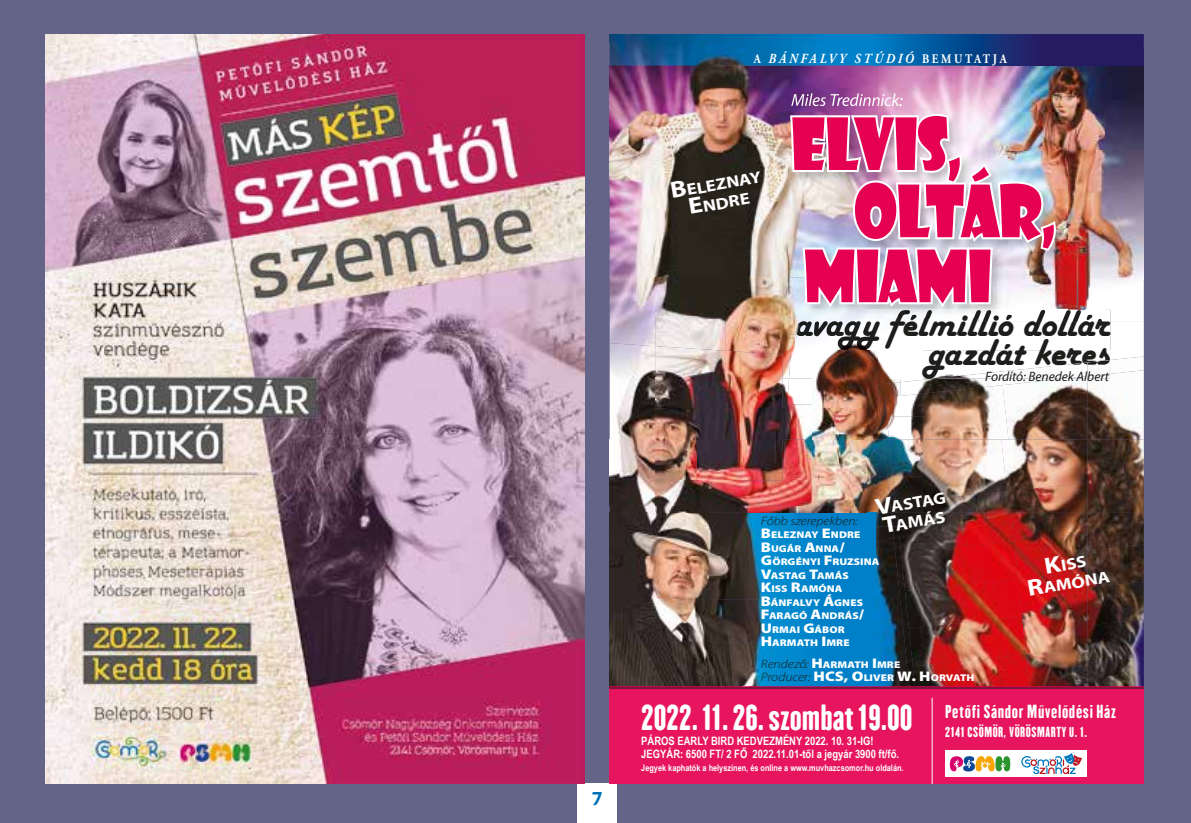
<style>
.page{position:relative;width:1191px;height:823px;background:#fff}
.page>*{position:absolute;margin:0;border:0;box-sizing:border-box;transform-origin:0 0}
.t1{font:70px "Showcard Gothic";letter-spacing:-.015em;color:#e50051;scale:.9 1}
.t2{font:38.8px/28.6px "Harlow Solid";letter-spacing:-.005em;color:#1d1d1b;text-align:right}
.t3{font:32.2px "H.H.Samuel";color:#fff}
.t4{font:22px "Cronos Pro Bold Capt";color:#0071b9}
.t5{font:16.8px "H.H.Samuel";letter-spacing:.04em;color:#fff}
.t6{font:700 16.2px/19px "Myriad Pro";color:#fff;text-align:center;scale:1.16 1}
.t7{font:italic 700 13.8px "Adobe Garamond Pro";letter-spacing:.235em;color:#fff;scale:.87 1}
.t8{font:italic 13.6px "Myriad Pro";letter-spacing:-.005em;color:#1d1d1b}
.t9{font:12.8px "H.H.Samuel";letter-spacing:.04em;color:#fff}
.t10{font:italic 300 12.2px "Myriad Pro";letter-spacing:-.005em;color:#1d1d1b;scale:1.16 1}
.t11{font:700 11.6px/12.8px "Arial Narrow";color:#fff}
.t12{font:900 9.8px/13.6px "Myriad Pro";color:#fff;scale:1.16 1}
.t13{font:700 9px "Arial Narrow";color:#fff}
.s1{font-style:normal;font-size:13px}
.s2{font-size:23.2px}
.s3{font-size:14px}
.s4{font-weight:300;font-style:italic;font-size:12.2px;color:#1d1d1b}
</style>
<div class="page">
<div style="left:0;top:0;width:1191px;height:822px;background:#646489"></div>
<div style="left:577px;top:782px;width:40px;height:40px;background:#fff"></div>
<img style="left:878px;top:65px;width:100px;height:47px">
<img style="left:1110px;top:322px;width:33px;height:34px">
<img style="left:878px;top:93px;width:25px;height:13px">
<div style="left:878px;top:318px;width:232px;height:20px;background:#fff"></div>
<div style="left:923px;top:338px;width:187px;height:22px;background:#fff"></div>
<img style="left:609px;top:34px;width:266px;height:8px">
<img style="left:875px;top:34px;width:268px;height:31px">
<img style="left:878px;top:334px;width:45px;height:16px">
<img style="left:609px;top:65px;width:114px;height:241px">
<img style="left:723px;top:65px;width:155px;height:80px">
<img style="left:723px;top:145px;width:65px;height:132px">
<img style="left:609px;top:306px;width:47px;height:37px">
<img style="left:609px;top:42px;width:266px;height:23px">
<img style="left:875px;top:42px;width:3px;height:23px">
<img style="left:791px;top:93px;width:87px;height:13px">
<img style="left:866px;top:318px;width:12px;height:16px">
<svg style="left:866px;top:334px;width:12px;height:16px"></svg>
<img style="left:878px;top:439px;width:5px;height:37px">
<img style="left:866px;top:476px;width:17px;height:36px">
<img style="left:878px;top:350px;width:22px;height:32px">
<img style="left:900px;top:378px;width:23px;height:1px">
<img style="left:878px;top:409px;width:2px;height:30px">
<div style="left:838px;top:512px;width:38px;height:173px;background:#0080c8"></div>
<img style="left:838px;top:685px;width:38px;height:1px">
<img style="left:876px;top:526px;width:33px;height:160px">
<img style="left:876px;top:512px;width:20px;height:14px">
<img style="left:813px;top:350px;width:65px;height:155px">
<div style="left:900px;top:350px;width:187px;height:28px;background:#fff"></div>
<img style="left:656px;top:277px;width:132px;height:39px">
<img style="left:656px;top:316px;width:69px;height:30px">
<img style="left:725px;top:316px;width:70px;height:35px">
<img style="left:785px;top:439px;width:28px;height:41px">
<img style="left:782px;top:334px;width:13px;height:4px">
<img style="left:789px;top:378px;width:24px;height:26px">
<img style="left:789px;top:404px;width:24px;height:35px">
<img style="left:838px;top:505px;width:28px;height:7px">
<img style="left:795px;top:318px;width:71px;height:16px">
<img style="left:795px;top:334px;width:71px;height:4px">
<img style="left:782px;top:338px;width:31px;height:40px">
<img style="left:813px;top:350px;width:53px;height:28px">
<img style="left:795px;top:338px;width:71px;height:12px">
<img style="left:1110px;top:356px;width:33px;height:14px">
<img style="left:923px;top:378px;width:78px;height:7px">
<img style="left:883px;top:439px;width:10px;height:73px">
<img style="left:878px;top:382px;width:22px;height:27px">
<img style="left:900px;top:379px;width:23px;height:14px">
<img style="left:880px;top:409px;width:6px;height:30px">
<img style="left:892px;top:526px;width:21px;height:159px">
<img style="left:1087px;top:360px;width:23px;height:10px">
<img style="left:936px;top:362px;width:151px;height:16px">
<img style="left:1128px;top:439px;width:15px;height:57px">
<img style="left:1087px;top:439px;width:41px;height:73px">
<img style="left:1126px;top:496px;width:17px;height:16px">
<img style="left:1087px;top:370px;width:56px;height:69px">
<img style="left:1087px;top:662px;width:56px;height:24px">
<img style="left:1087px;top:512px;width:56px;height:32px">
<img style="left:1087px;top:544px;width:56px;height:37px">
<img style="left:1087px;top:581px;width:56px;height:38px">
<img style="left:1087px;top:619px;width:56px;height:43px">
<img style="left:923px;top:439px;width:78px;height:43px">
<img style="left:1001px;top:378px;width:86px;height:104px">
<img style="left:923px;top:482px;width:164px;height:30px">
<img style="left:923px;top:385px;width:85px;height:54px">
<img style="left:889px;top:439px;width:34px;height:37px">
<img style="left:893px;top:476px;width:30px;height:36px">
<img style="left:884px;top:393px;width:39px;height:23px">
<img style="left:886px;top:416px;width:37px;height:23px">
<img style="left:898px;top:512px;width:113px;height:41px">
<img style="left:1011px;top:512px;width:76px;height:29px">
<img style="left:901px;top:541px;width:113px;height:49px">
<img style="left:1014px;top:533px;width:73px;height:45px">
<img style="left:905px;top:578px;width:113px;height:50px">
<img style="left:1018px;top:571px;width:69px;height:45px">
<img style="left:909px;top:616px;width:113px;height:50px">
<img style="left:1022px;top:609px;width:65px;height:45px">
<img style="left:913px;top:654px;width:113px;height:31px">
<img style="left:1026px;top:647px;width:61px;height:38px">
<img style="left:915px;top:685px;width:172px;height:1px">
<img style="left:896px;top:512px;width:27px;height:14px">
<img style="left:1087px;top:373px;width:23px;height:5px">
<img style="left:1066px;top:376px;width:21px;height:2px">
<img style="left:609px;top:343px;width:47px;height:162px">
<img style="left:656px;top:439px;width:129px;height:41px">
<img style="left:656px;top:346px;width:84px;height:93px">
<img style="left:740px;top:351px;width:42px;height:88px">
<img style="left:782px;top:378px;width:7px;height:61px">
<img style="left:782px;top:354px;width:8px;height:24px">
<div style="left:777px;top:512px;width:36px;height:87px;background:#0087cd"></div>
<div style="left:769px;top:599px;width:44px;height:87px;background:#0088cd"></div>
<img style="left:782px;top:505px;width:31px;height:21px">
<div style="left:813px;top:505px;width:25px;height:181px;background:#0080c8"></div>
<svg style="left:780px;top:505px;width:2px;height:7px"></svg>
<img style="left:782px;top:480px;width:56px;height:25px">
<img style="left:609px;top:505px;width:171px;height:51px">
<img style="left:609px;top:555px;width:168px;height:44px">
<img style="left:609px;top:599px;width:165px;height:43px">
<img style="left:609px;top:642px;width:163px;height:43px">
<img style="left:609px;top:685px;width:160px;height:1px">
<img style="left:656px;top:505px;width:124px;height:7px">
<img style="left:656px;top:480px;width:126px;height:25px">
<img style="left:978px;top:48px;width:165px;height:60px">
<img style="left:1062px;top:108px;width:81px;height:43px">
<img style="left:978px;top:108px;width:84px;height:4px">
<img style="left:1067px;top:151px;width:76px;height:128px">
<img style="left:1105px;top:279px;width:38px;height:43px">
<img style="left:1067px;top:279px;width:38px;height:31px">
<img style="left:978px;top:310px;width:132px;height:12px">
<img style="left:1058px;top:112px;width:9px;height:198px">
<img style="left:1058px;top:310px;width:9px;height:8px">
<img style="left:788px;top:112px;width:270px;height:206px">
<div style="left:609px;top:687px;width:534px;height:95px;background:#e6155e"></div>
<hr style="left:931px;top:697px;width:1px;height:85px;background:#fff">
<div style="left:945px;top:750px;width:141px;height:26px;background:#fff"></div>
<svg style="left:949px;top:756px;width:61px;height:15px"></svg>
<svg style="left:1021px;top:753px;width:61px;height:20px"></svg>
<img style="left:45px;top:34px;width:539px;height:748px">
<h3 class="t7" style="left:753px;top:51px;width:292px"><span class="s1">A</span> BÁNFALVY STÚDIÓ <span class="s1">BEMUTATJA</span></h3>
<h3 class="t6" style="left:669px;top:183px;width:80px;rotate:-10deg"><span class="s2">B</span>ELEZNAY<br><span class="s2">E</span>NDRE</h3>
<h1 class="t1" style="left:791px;top:97px;width:192px">ELVIS,</h1>
<h1 class="t1" style="left:854px;top:164px;width:227px">OLTÁR,</h1>
<h1 class="t1" style="left:803px;top:229px;width:211px">MIAMI</h1>
<h2 class="t2" style="left:794px;top:312px;width:317px">avagy félmillió dollár gazdát keres</h2>
<h3 class="t8" style="left:985px;top:368px;width:126px">Fordító: Benedek Albert</h3>
<h3 class="t4" style="left:591px;top:785px;width:13px">7</h3>
<h3 class="t6" style="left:874px;top:499px;width:63px;text-align:left;rotate:-10deg"><span class="s2">V</span>ASTAG<br><span class="s2">T</span>AMÁS</h3>
<p class="t10" style="left:761px;top:513px;width:85px">Főbb szerepekben:</p>
<p class="t12" style="left:761px;top:527px;width:104px"><span class="s3">B</span>ELEZNAY <span class="s3">E</span>NDRE<br><span class="s3">B</span>UGÁR <span class="s3">A</span>NNA<span class="s3">/<br>G</span>ÖRGÉNYI <span class="s3">F</span>RUZSINA<br><span class="s3">V</span>ASTAG <span class="s3">T</span>AMÁS<br><span class="s3">K</span>ISS <span class="s3">R</span>AMÓNA<br><span class="s3">B</span>ÁNFALVY <span class="s3">Á</span>GNES<br><span class="s3">F</span>ARAGÓ <span class="s3">A</span>NDRÁS<span class="s3">/<br>U</span>RMAI <span class="s3">G</span>ÁBOR<br><span class="s3">H</span>ARMATH <span class="s3">I</span>MRE</p>
<p class="t12" style="left:761px;top:657px;width:186px"><span class="s4">Rendező:</span> <span class="s3">H</span>ARMATH <span class="s3">I</span>MRE<br><span class="s4">Producer:</span> <span class="s3">HCS, O</span>LIVER <span class="s3">W. H</span>ORVATH</p>
<h3 class="t6" style="left:1023px;top:562px;width:73px;rotate:-10deg"><span class="s2">K</span>ISS<br><span class="s2">R</span>AMÓNA</h3>
<h3 class="t3" style="left:641px;top:696px;width:273px">2022. 11. 26. szombat 19.00</h3>
<p class="t11" style="left:641px;top:733px;width:259px">PÁROS EARLY BIRD KEDVEZMÉNY 2022. 10. 31-IG!<br>JEGYÁR: 6500 FT/ 2 FŐ 2022.11.01-től a jegyár 3900 ft/fő.</p>
<p class="t13" style="left:641px;top:760px;width:264px">Jegyek kaphatók a helyszínen, és online a www.muvhazcsomor.hu oldalán.</p>
<h3 class="t5" style="left:945px;top:700px;width:172px">Petőfi Sándor Művelődési Ház</h3>
<h3 class="t9" style="left:945px;top:723px;width:143px">2141 CSÖMÖR, VÖRÖSMARTY U. 1.</h3>
</div>
